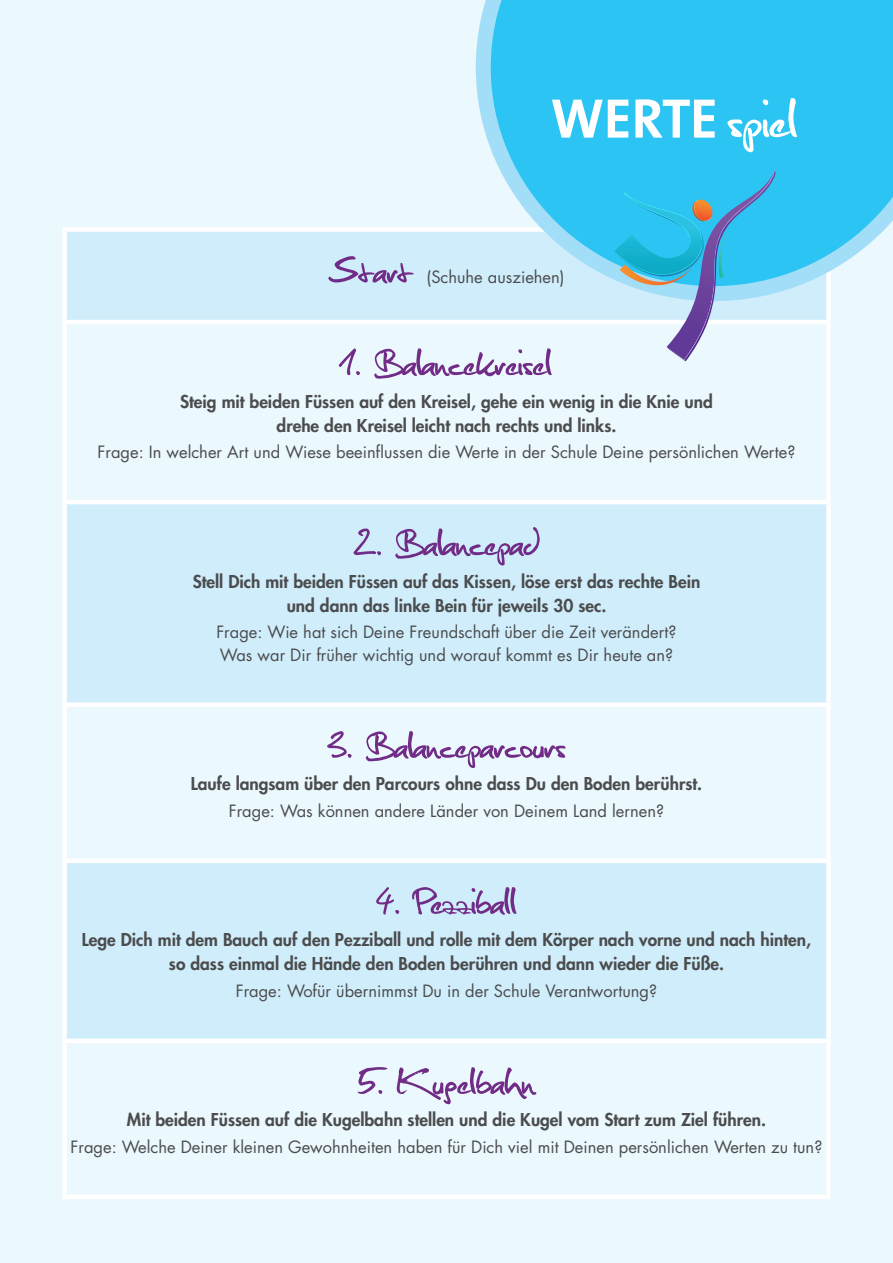
<style>
.page{position:relative;width:893px;height:1263px;background:#ebf8fd}
.page>*{position:absolute;margin:0;border:0;box-sizing:border-box;transform-origin:0 0}
.t1{font:72.45px "Christopherhand";color:#fff}
.t2{font:700 56.25px "The Sans B7";letter-spacing:-.005em;color:#fff}
.Fließtext{font:49.5px "Christopherhand";letter-spacing:-.01em;color:#702c86}
.Fließtext_bold{font:800 17.25px/24px "Futura CE";color:#4b4c4d;text-align:center}
.Fließtext-2{font:16.5px/22.5px "Futura CE";color:#4b4c4d}
</style>
<div class="page">
<div style="left:67px;top:232px;width:759px;height:470px;background:#d0edfb"></div>
<div style="left:65px;top:322px;width:763px;height:180px;background:#ebf8fd"></div>
<div style="left:67px;top:863px;width:759px;height:175px;background:#d0edfb"></div>
<div style="left:62px;top:227px;width:769px;height:5px;background:#fff"></div>
<div style="left:62px;top:232px;width:5px;height:88px;background:#fff"></div>
<div style="left:826px;top:232px;width:5px;height:88px;background:#fff"></div>
<hr style="left:62px;top:320px;width:769px;height:4px;background:#fff">
<div style="left:62px;top:324px;width:5px;height:176px;background:#fff"></div>
<div style="left:826px;top:324px;width:5px;height:176px;background:#fff"></div>
<hr style="left:62px;top:500px;width:769px;height:4px;background:#fff">
<div style="left:62px;top:504px;width:5px;height:198px;background:#fff"></div>
<div style="left:826px;top:504px;width:5px;height:198px;background:#fff"></div>
<div style="left:62px;top:702px;width:769px;height:5px;background:#fff"></div>
<div style="left:62px;top:707px;width:5px;height:151px;background:#fff"></div>
<div style="left:826px;top:707px;width:5px;height:151px;background:#fff"></div>
<div style="left:62px;top:858px;width:769px;height:5px;background:#fff"></div>
<div style="left:62px;top:863px;width:5px;height:175px;background:#fff"></div>
<div style="left:826px;top:863px;width:5px;height:175px;background:#fff"></div>
<div style="left:62px;top:1038px;width:769px;height:5px;background:#fff"></div>
<div style="left:62px;top:1043px;width:5px;height:152px;background:#fff"></div>
<div style="left:826px;top:1043px;width:5px;height:152px;background:#fff"></div>
<hr style="left:62px;top:1195px;width:769px;height:4px;background:#fff">
<svg style="left:476px;top:0;width:417px;height:301px;background:#4dccf4"></svg>
<svg style="left:614px;top:171px;width:162px;height:190px"></svg>
<p class="t2" style="left:551px;top:89px;width:169px">WERTE</p>
<p class="t1" style="left:727px;top:88px;width:72px">spiel</p>
<p class="Fließtext" style="left:328px;top:249px;width:87px">Start</p>
<p class="Fließtext-2" style="left:427px;top:265px;width:140px">(Schuhe ausziehen)</p>
<p class="Fließtext" style="left:341px;top:342px;width:213px">1. Balancekreisel</p>
<p class="Fließtext_bold" style="left:180px;top:388px;width:534px">Steig mit beiden Füssen auf den Kreisel, gehe ein wenig in die Knie und drehe den Kreisel leicht nach rechts und links.</p>
<p class="Fließtext-2" style="left:98px;top:441px;width:699px">Frage: In welcher Art und Wiese beeinflussen die Werte in der Schule Deine persönlichen Werte?</p>
<p class="Fließtext" style="left:354px;top:522px;width:187px">2. Balancepad</p>
<p class="Fließtext_bold" style="left:193px;top:568px;width:509px">Stell Dich mit beiden Füssen auf das Kissen, löse erst das rechte Bein und dann das linke Bein für jeweils 30 sec.</p>
<p class="Fließtext-2" style="left:216px;top:621px;width:462px">Frage: Wie hat sich Deine Freundschaft über die Zeit verändert?<br>Was war Dir früher wichtig und worauf kommt es Dir heute an?</p>
<p class="Fließtext" style="left:327px;top:724px;width:240px">3. Balanceparcours</p>
<p class="Fließtext_bold" style="left:191px;top:771px;width:513px">Laufe langsam über den Parcours ohne dass Du den Boden berührst.</p>
<p class="Fließtext-2" style="left:229px;top:800px;width:437px">Frage: Was können andere Länder von Deinem Land lernen?</p>
<p class="Fließtext" style="left:376px;top:881px;width:142px">4. Pezziball</p>
<p class="Fließtext_bold" style="left:82px;top:927px;width:731px">Lege Dich mit dem Bauch auf den Pezziball und rolle mit dem Körper nach vorne und nach hinten, so dass einmal die Hände den Boden berühren und dann wieder die Füße.</p>
<p class="Fließtext-2" style="left:236px;top:980px;width:423px">Frage: Wofür übernimmst Du in der Schule Verantwortung?</p>
<p class="Fließtext" style="left:358px;top:1061px;width:179px">5. Kugelbahn</p>
<p class="Fließtext_bold" style="left:127px;top:1107px;width:641px">Mit beiden Füssen auf die Kugelbahn stellen und die Kugel vom Start zum Ziel führen.</p>
<p class="Fließtext-2" style="left:71px;top:1136px;width:753px">Frage: Welche Deiner kleinen Gewohnheiten haben für Dich viel mit Deinen persönlichen Werten zu tun?</p>
</div>
